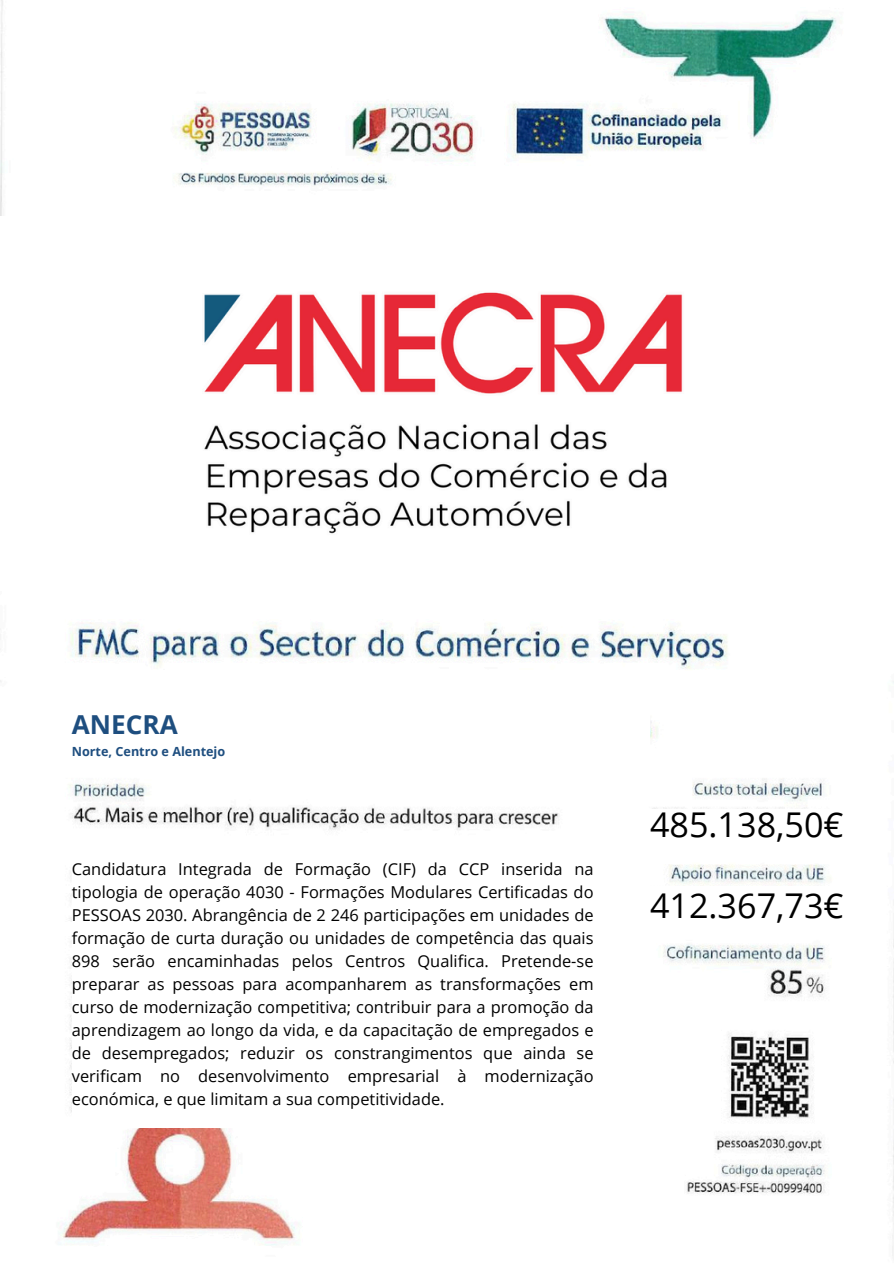
<style>
.page{position:relative;width:894px;height:1264px;background:#fff}
.page>*{position:absolute;margin:0;border:0;box-sizing:border-box;transform-origin:0 0}
.t1{font:34.05px "Open Sans";color:#000}
.t2{font:700 26.1px "Open Sans";color:#1e4e7f}
.t3{font:16.35px/23px "Open Sans";color:#000;text-align:justify}
.t4{font:700 12.6px "Open Sans";color:#1e4e7f}
</style>
<div class="page">
<img style="left:0;top:622px;width:893px;height:634px">
<img style="left:0;top:0;width:837px;height:215px">
<img style="left:204px;top:292px;width:479px;height:242px">
<div style="left:63px;top:709px;width:586px;height:61px;background:#fff"></div>
<div style="left:72px;top:859px;width:521px;height:268px;background:#fff"></div>
<div style="left:600px;top:809px;width:268px;height:50px;background:#fff"></div>
<div style="left:600px;top:886px;width:268px;height:49px;background:#fff"></div>
<p class="t2" style="left:72px;top:706px;width:107px">ANECRA</p>
<p class="t4" style="left:72px;top:742px;width:155px">Norte, Centro e Alentejo</p>
<p class="t3" style="left:72px;top:857px;width:523px">Candidatura Integrada de Formação (CIF) da CCP inserida na tipologia de operação 4030 - Formações Modulares Certificadas do PESSOAS 2030. Abrangência de 2 246 participações em unidades de formação de curta duração ou unidades de competência das quais 898 serão encaminhadas pelos Centros Qualifica. Pretende-se preparar as pessoas para acompanharem as transformações em curso de modernização competitiva; contribuir para a promoção da aprendizagem ao longo da vida, e da capacitação de empregados e de desempregados; reduzir os constrangimentos que ainda se verificam no desenvolvimento empresarial à modernização económica, e que limitam a sua competitividade.</p>
<h2 class="t1" style="left:649px;top:801px;width:195px">485.138,50€</h2>
<p class="t1" style="left:649px;top:881px;width:195px">412.367,73€</p>
</div>
